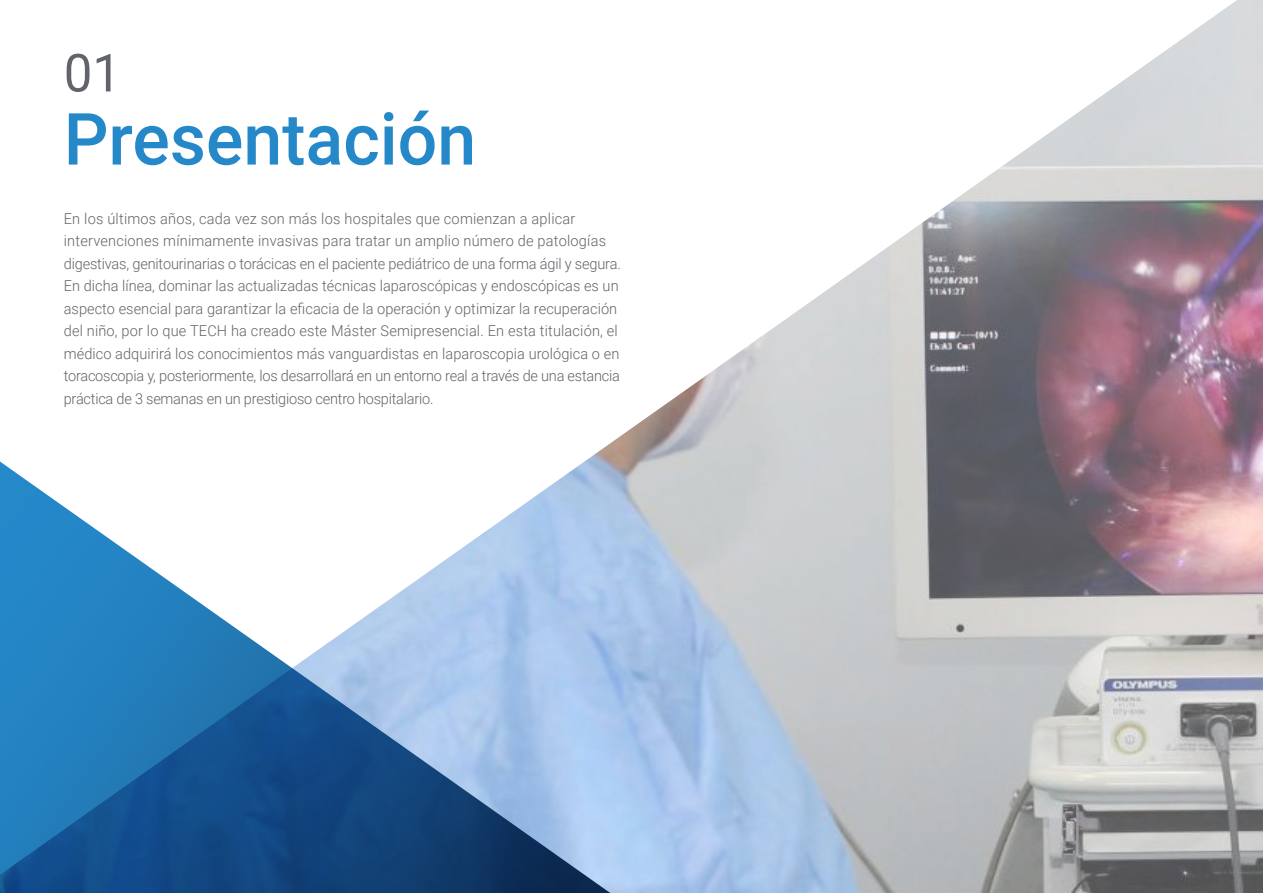
<style>
.page{position:relative;width:1263px;height:893px;background:#fff}
.page>*{position:absolute;margin:0;border:0;box-sizing:border-box;transform-origin:0 0}
.t1{font:500 72px "Roboto";color:#2488c9}
.t2{font:52.5px "Roboto";color:#61646a}
.t3{font:300 15px/22.5px "Roboto";letter-spacing:.005em;color:#61646a}
</style>
<div class="page">
<img style="left:606px;top:0;width:657px;height:893px">
<svg style="left:0;top:446px;width:640px;height:447px"></svg>
<h2 class="t2" style="left:64px;top:36px;width:59px">01</h2>
<h1 class="t1" style="left:64px;top:89px;width:414px">Presentación</h1>
<p class="t3" style="left:64px;top:207px;width:559px">En los últimos años, cada vez son más los hospitales que comienzan a aplicar intervenciones mínimamente invasivas para tratar un amplio número de patologías digestivas, genitourinarias o torácicas en el paciente pediátrico de una forma ágil y segura.<br>En dicha línea, dominar las actualizadas técnicas laparoscópicas y endoscópicas es un aspecto esencial para garantizar la eficacia de la operación y optimizar la recuperación del niño, por lo que TECH ha creado este Máster Semipresencial. En esta titulación, el médico adquirirá los conocimientos más vanguardistas en laparoscopia urológica o en toracoscopia y, posteriormente, los desarrollará en un entorno real a través de una estancia práctica de 3 semanas en un prestigioso centro hospitalario.</p>
</div>
